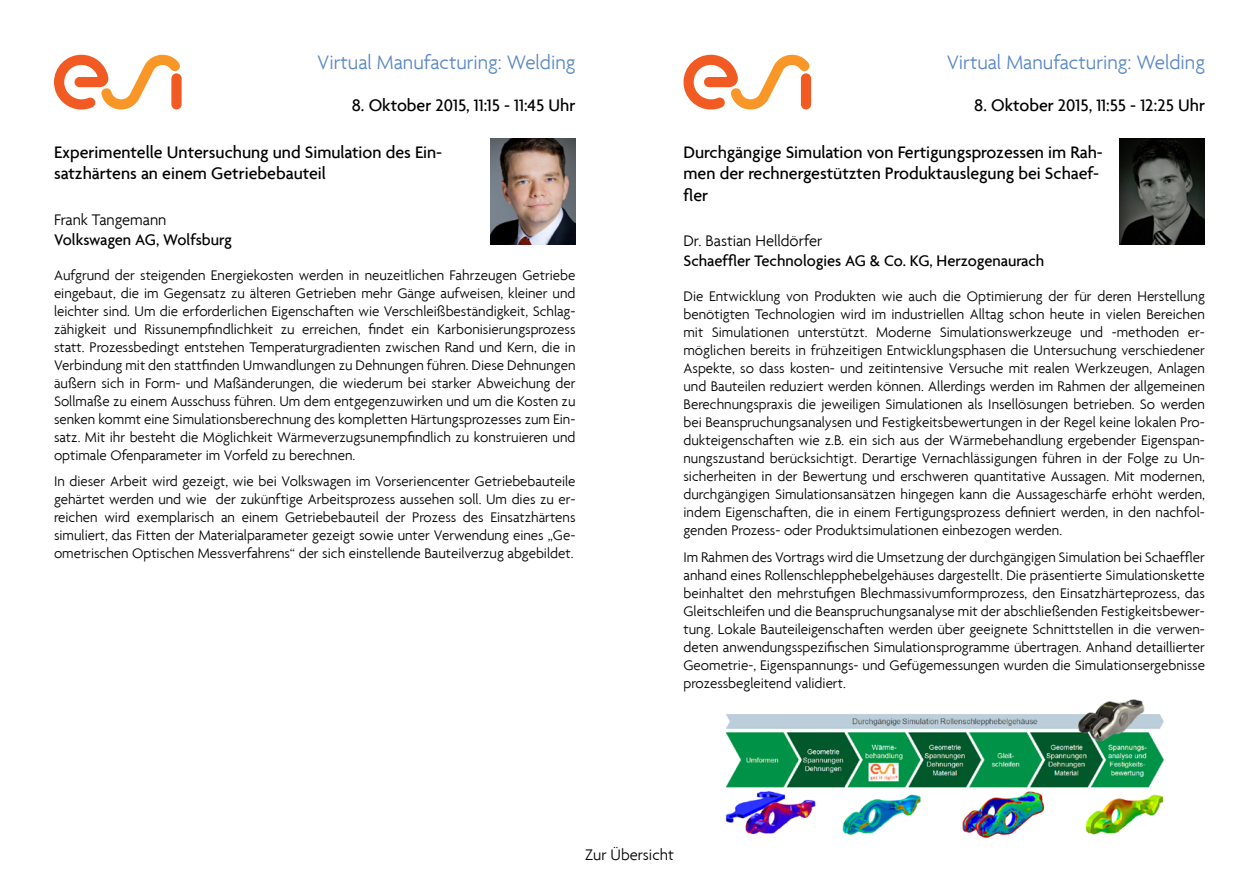
<style>
.page{position:relative;width:1259px;height:893px;background:#fff}
.page>*{position:absolute;margin:0;border:0;box-sizing:border-box;transform-origin:0 0}
.t1{font:300 21px "Agenda";color:#5a87c6}
.Slot_und_Title{font:500 18px/21.6px "Agenda";color:#000}
.Firma{font:500 16.5px "Agenda";color:#000}
.Name_Autor{font:300 16.5px "Agenda";color:#000}
.Copy_Text{font:300 15px/18px "Agenda";color:#000;text-align:justify}
</style>
<div class="page">
<svg style="left:171px;top:73px;width:11px;height:36px"></svg>
<svg style="left:54px;top:55px;width:127px;height:55px"></svg>
<div style="left:801px;top:73px;width:10px;height:36px;background:#f15a22;border-radius:5px"></div>
<svg style="left:683px;top:55px;width:127px;height:55px"></svg>
<img style="left:490px;top:138px;width:85px;height:106px">
<img style="left:725px;top:699px;width:439px;height:139px">
<img style="left:1120px;top:138px;width:85px;height:106px">
<h1 class="t1" style="left:317px;top:50px;width:260px">Virtual Manufacturing: Welding</h1>
<h1 class="t1" style="left:946px;top:50px;width:260px">Virtual Manufacturing: Welding</h1>
<p class="Slot_und_Title" style="left:352px;top:94px;width:225px">8. Oktober 2015, 11:15 - 11:45 Uhr</p>
<p class="Slot_und_Title" style="left:54px;top:141px;width:390px">Experimentelle Untersuchung und Simulation des Ein&shy;satzhärtens an einem Getriebebauteil</p>
<p class="Name_Autor" style="left:54px;top:210px;width:114px">Frank Tangemann</p>
<p class="Firma" style="left:54px;top:229px;width:179px">Volkswagen AG, Wolfsburg</p>
<p class="Copy_Text" style="left:54px;top:265px;width:523px">Aufgrund der steigenden Energiekosten werden in neuzeitlichen Fahrzeugen Getriebe eingebaut, die im Gegensatz zu älteren Getrieben mehr Gänge aufweisen, kleiner und leichter sind. Um die erforderlichen Eigenschaften wie Verschleißbeständigkeit, Schlag&shy;zähigkeit und Rissunempfindlichkeit zu erreichen, findet ein Karbonisierungsprozess statt. Prozessbedingt entstehen Temperaturgradienten zwischen Rand und Kern, die in Verbindung mit den stattfinden Umwandlungen zu Dehnungen führen. Diese Dehnungen äußern sich in Form- und Maßänderungen, die wiederum bei starker Abweichung der Sollmaße zu einem Ausschuss führen. Um dem entgegenzuwirken und um die Kosten zu senken kommt eine Simulationsberechnung des kompletten Härtungsprozesses zum Ein&shy;satz. Mit ihr besteht die Möglichkeit Wärmeverzugsunempfindlich zu konstruieren und optimale Ofenparameter im Vorfeld zu berechnen.</p>
<p class="Copy_Text" style="left:54px;top:472px;width:523px">In dieser Arbeit wird gezeigt, wie bei Volkswagen im Vorseriencenter Getriebebauteile gehärtet werden und wie der zukünftige Arbeitsprozess aussehen soll. Um dies zu er&shy;reichen wird exemplarisch an einem Getriebebauteil der Prozess des Einsatzhärtens simuliert, das Fitten der Materialparameter gezeigt sowie unter Verwendung eines „Ge&shy;ometrischen Optischen Messverfahrens“ der sich einstellende Bauteilverzug abgebildet.</p>
<p class="Slot_und_Title" style="left:974px;top:94px;width:232px">8. Oktober 2015, 11:55 - 12:25 Uhr</p>
<p class="Slot_und_Title" style="left:683px;top:141px;width:421px">Durchgängige Simulation von Fertigungsprozessen im Rah&shy;men der rechnergestützten Produktauslegung bei Schaef&shy;fler</p>
<p class="Name_Autor" style="left:683px;top:231px;width:140px">Dr. Bastian Helldörfer</p>
<p class="Firma" style="left:683px;top:251px;width:362px">Schaeffler Technologies AG &amp; Co. KG, Herzogenaurach</p>
<p class="Copy_Text" style="left:683px;top:287px;width:523px">Die Entwicklung von Produkten wie auch die Optimierung der für deren Herstellung benötigten Technologien wird im industriellen Alltag schon heute in vielen Bereichen mit Simulationen unterstützt. Moderne Simulationswerkzeuge und -methoden er&shy;möglichen bereits in frühzeitigen Entwicklungsphasen die Untersuchung verschiedener Aspekte, so dass kosten- und zeitintensive Versuche mit realen Werkzeugen, Anlagen und Bauteilen reduziert werden können. Allerdings werden im Rahmen der allgemeinen Berechnungspraxis die jeweiligen Simulationen als Insellösungen betrieben. So werden bei Beanspruchungsanalysen und Festigkeitsbewertungen in der Regel keine lokalen Pro&shy;dukteigenschaften wie z.B. ein sich aus der Wärmebehandlung ergebender Eigenspan&shy;nungszustand berücksichtigt. Derartige Vernachlässigungen führen in der Folge zu Un&shy;sicherheiten in der Bewertung und erschweren quantitative Aussagen. Mit modernen, durchgängigen Simulationsansätzen hingegen kann die Aussageschärfe erhöht werden, indem Eigenschaften, die in einem Fertigungsprozess definiert werden, in den nachfol&shy;genden Prozess- oder Produktsimulationen einbezogen werden.</p>
<p class="Copy_Text" style="left:683px;top:548px;width:523px">Im Rahmen des Vortrags wird die Umsetzung der durchgängigen Simulation bei Schaeffler anhand eines Rollenschlepphebelgehäuses dargestellt. Die präsentierte Simulationskette beinhaltet den mehrstufigen Blechmassivumformprozess, den Einsatzhärteprozess, das Gleitschleifen und die Beanspruchungsanalyse mit der abschließenden Festigkeitsbewer&shy;tung. Lokale Bauteileigenschaften werden über geeignete Schnittstellen in die verwen&shy;deten anwendungsspezifischen Simulationsprogramme übertragen. Anhand detaillierter Geometrie-, Eigenspannungs- und Gefügemessungen wurden die Simulationsergebnisse prozessbegleitend validiert.</p>
<p class="Name_Autor" style="left:584px;top:845px;width:91px">Zur Übersicht</p>
</div>
